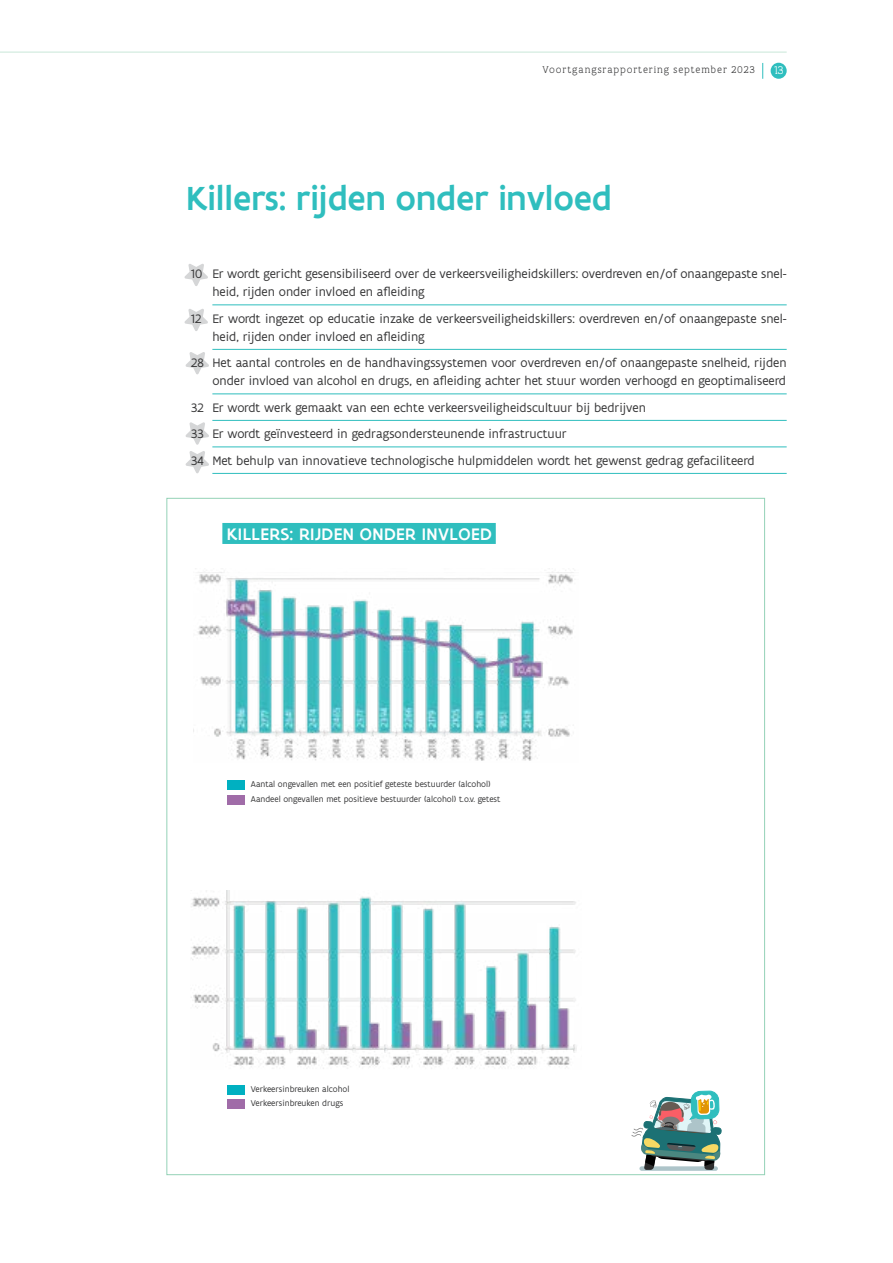
<style>
.page{position:relative;width:893px;height:1263px;background:#fff}
.page>*{position:absolute;margin:0;border:0;box-sizing:border-box;transform-origin:0 0}
.t1{font:500 36px "Flanders Art Sans";color:#2fbebe}
.t2{font:500 18px "Flanders Art Sans";letter-spacing:.025em;color:#fff}
.t3{font:13.2px/18px "Flanders Art Sans";color:#383839}
.t4{font:300 12px "Flanders Art Serif";color:#fff}
.t5{font:300 10.5px "Flanders Art Serif";letter-spacing:.085em;color:#383839}
.t6{font:9px/14.5px "Flanders Art Sans";color:#383839}
</style>
<div class="page">
<svg style="left:762px;top:63px;width:1px;height:16px"></svg>
<div style="left:771px;top:63px;width:16px;height:16px;background:#2fbebe;border-radius:50%"></div>
<hr style="left:0;top:52px;width:787px;height:1px;background:#c9e7d8">
<svg style="left:184px;top:264px;width:24px;height:22px"></svg>
<svg style="left:184px;top:309px;width:24px;height:22px"></svg>
<svg style="left:186px;top:352px;width:23px;height:22px"></svg>
<svg style="left:186px;top:422px;width:23px;height:23px"></svg>
<svg style="left:186px;top:451px;width:23px;height:22px"></svg>
<hr style="left:212px;top:305px;width:575px;height:1px;background:#2fbebe">
<hr style="left:212px;top:349px;width:575px;height:1px;background:#2fbebe">
<hr style="left:212px;top:394px;width:575px;height:1px;background:#2fbebe">
<hr style="left:212px;top:420px;width:575px;height:1px;background:#2fbebe">
<hr style="left:212px;top:447px;width:575px;height:1px;background:#2fbebe">
<hr style="left:212px;top:473px;width:575px;height:1px;background:#2fbebe">
<div style="left:222px;top:523px;width:274px;height:21px;background:#2fbebe"></div>
<div style="left:228px;top:780px;width:17px;height:10px;background:#00b0c1"></div>
<div style="left:228px;top:1085px;width:17px;height:9px;background:#00b0c1"></div>
<div style="left:228px;top:1100px;width:17px;height:9px;background:#a06ca8"></div>
<div style="left:228px;top:795px;width:17px;height:9px;background:#a06ca8"></div>
<img style="left:198px;top:572px;width:376px;height:189px">
<img style="left:191px;top:890px;width:386px;height:179px">
<div style="left:639px;top:1166px;width:79px;height:5px;background:#bccfd3;border-radius:2px"></div>
<svg style="left:631px;top:1090px;width:90px;height:80px"></svg>
<p class="t5" style="left:542px;top:64px;width:214px">Voortgangsrapportering september 2023</p>
<p class="t4" style="left:774px;top:63px;width:11px">13</p>
<h1 class="t1" style="left:186px;top:176px;width:427px">Killers: rijden onder invloed</h1>
<p class="t3" style="left:212px;top:265px;width:576px;text-indent:-21px">10 Er wordt gericht gesensibiliseerd over de verkeersveiligheidskillers: overdreven en/of onaangepaste snel&shy;heid, rijden onder invloed en afleiding</p>
<p class="t3" style="left:212px;top:310px;width:576px;text-indent:-21px">12 Er wordt ingezet op educatie inzake de verkeersveiligheidskillers: overdreven en/of onaangepaste snel&shy;heid, rijden onder invloed en afleiding</p>
<p class="t3" style="left:191px;top:354px;width:597px;text-align:right">28 Het aantal controles en de handhavingssystemen voor overdreven en/of onaangepaste snelheid, rijden onder invloed van alcohol en drugs, en afleiding achter het stuur worden verhoogd en geoptimaliseerd</p>
<p class="t3" style="left:191px;top:394px;width:565px;line-height:26.5px">32 Er wordt werk gemaakt van een echte verkeersveiligheidscultuur bij bedrijven<br>33 Er wordt geïnvesteerd in gedragsondersteunende infrastructuur<br>34 Met behulp van innovatieve technologische hulpmiddelen wordt het gewenst gedrag gefaciliteerd</p>
<h2 class="t2" style="left:227px;top:523px;width:267px">KILLERS: RIJDEN ONDER INVLOED</h2>
<p class="t6" style="left:251px;top:777px;width:251px">Aantal ongevallen met een positief geteste bestuurder (alcohol)<br>Aandeel ongevallen met positieve bestuurder (alcohol) t.o.v. getest</p>
<p class="t6" style="left:251px;top:1081px;width:100px">Verkeersinbreuken alcohol<br>Verkeersinbreuken drugs</p>
</div>
